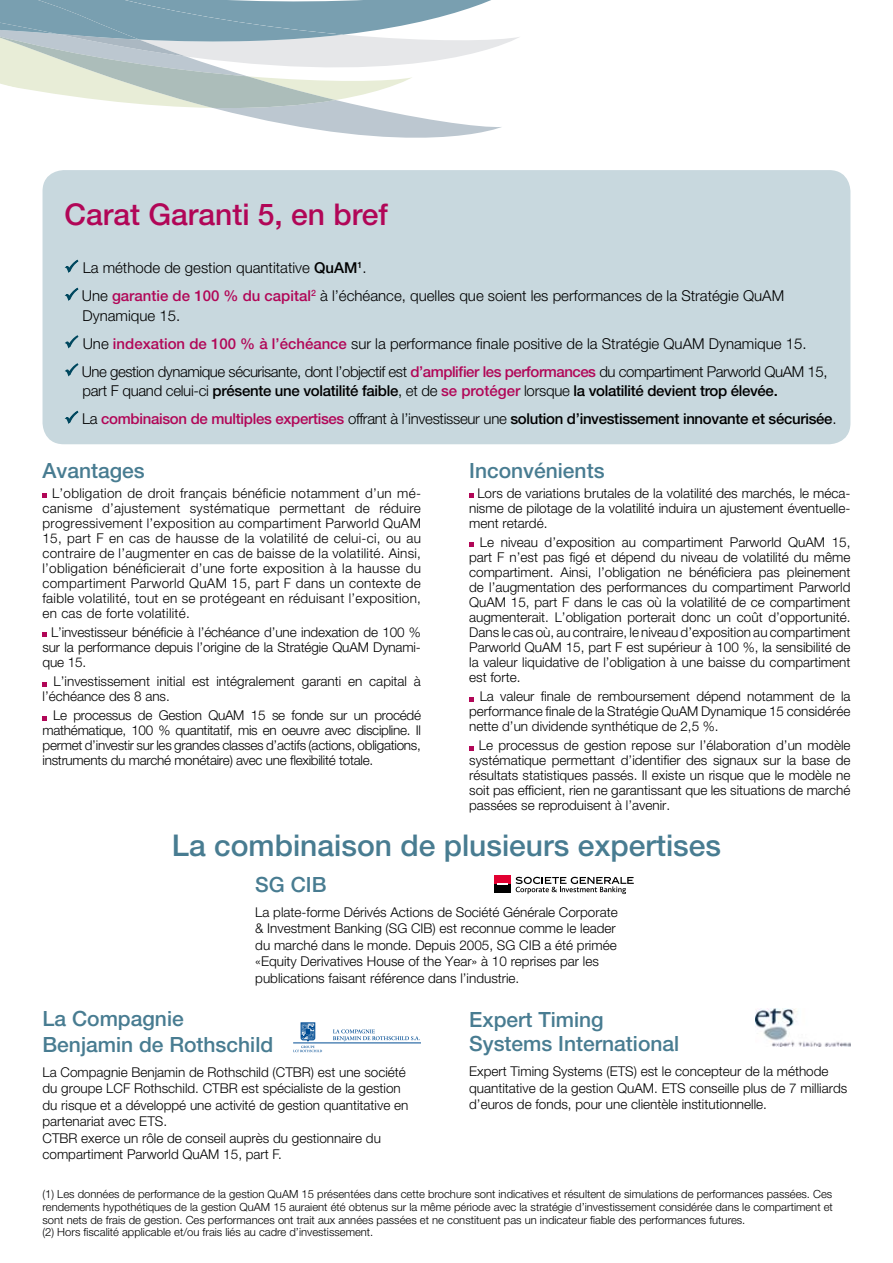
<style>
.page{position:relative;width:893px;height:1263px;background:#fff}
.page>*{position:absolute;margin:0;border:0;box-sizing:border-box;transform-origin:0 0}
.t1{font:500 30px "Helvetica Neue";color:#487c91}
.t2{font:500 30px "Helvetica Neue";color:#b10657}
.t3{font:500 21px/25.2px "Helvetica Neue";color:#487c91}
.t4{font:300 15px/28px "Helvetica Neue";letter-spacing:-.03em;color:#000}
.t5{font:500 15px/28px "Helvetica Neue";letter-spacing:-.02em;color:#000}
.t6{font:300 15px/28px "Helvetica Neue";color:#000}
.t7{font:300 13.5px/15px "Helvetica Neue";color:#000;text-align:justify}
.t8{font:300 11.25px/12.8px "Helvetica Neue";color:#000}
.s1{font-weight:500}
.s2{font-weight:500;color:#b10657}
.s3{font-weight:300}
.s4{color:#b10657}
</style>
<div class="page">
<div style="left:43px;top:170px;width:807px;height:274px;background:#c8d8de;border-radius:21px"></div>
<svg style="left:64px;top:259px;width:15px;height:14px"></svg>
<svg style="left:64px;top:287px;width:15px;height:14px"></svg>
<svg style="left:65px;top:335px;width:14px;height:14px"></svg>
<svg style="left:65px;top:363px;width:14px;height:14px"></svg>
<svg style="left:64px;top:410px;width:15px;height:14px"></svg>
<svg style="left:43px;top:493px;width:4px;height:5px"></svg>
<svg style="left:43px;top:633px;width:4px;height:4px"></svg>
<svg style="left:43px;top:682px;width:4px;height:4px"></svg>
<svg style="left:43px;top:716px;width:4px;height:4px"></svg>
<svg style="left:469px;top:493px;width:4px;height:5px"></svg>
<svg style="left:469px;top:543px;width:4px;height:4px"></svg>
<svg style="left:469px;top:697px;width:4px;height:4px"></svg>
<svg style="left:469px;top:746px;width:4px;height:4px"></svg>
<img style="left:756px;top:1008px;width:94px;height:38px">
<svg style="left:333px;top:1029px;width:87px;height:12px"></svg>
<svg style="left:293px;top:1023px;width:29px;height:29px"></svg>
<hr style="left:293px;top:1043px;width:128px;height:1px;background:#004c93">
<svg style="left:217px;top:109px;width:284px;height:29px;fill:#bcc7d0"></svg>
<svg style="left:0;top:0;width:519px;height:109px"></svg>
<div style="left:494px;top:876px;width:17px;height:8px;background:#e20031"></div>
<div style="left:494px;top:884px;width:17px;height:8px;background:#000"></div>
<svg style="left:516px;top:877px;width:118px;height:17px"></svg>
<h1 class="t2" style="left:65px;top:197px;width:325px">Carat Garanti 5, en bref</h1>
<p class="t6" style="left:82px;top:253px;width:704px">La méthode de gestion quantitative <span class="s1">QuAM</span><sup>1</sup>.<br>Une <span class="s2">garantie de 100 % du capital</span><sup>2</sup> à l’échéance, quelles que soient les performances de la Stratégie QuAM</p>
<p class="t4" style="left:82px;top:301px;width:747px">Dynamique 15.<br>Une <span class="s2">indexation de 100 % à l’échéance</span> sur la performance finale positive de la Stratégie QuAM Dynamique 15.<br>Une gestion dynamique sécurisante, dont l’objectif est <span class="s2">d’amplifier les performances</span> du compartiment Parworld QuAM 15,</p>
<p class="t5" style="left:82px;top:376px;width:756px"><span class="s3">part F quand celui-ci</span> présente une volatilité faible<span class="s3">, et de</span> <span class="s4">se protéger</span> <span class="s3">lorsque</span> la volatilité devient trop élevée.<br><span class="s3">La</span> <span class="s4">combinaison de multiples expertises</span> <span class="s3">offrant à l’investisseur une</span> solution d’investissement innovante et sécurisée<span class="s3">.</span></p>
<h2 class="t3" style="left:43px;top:458px;width:104px">Avantages</h2>
<p class="t7" style="left:43px;top:485px;width:380px;text-indent:10px">L’obligation de droit français bénéficie notamment d’un mé&shy;canisme d’ajustement systématique permettant de réduire progressivement l’exposition au compartiment Parworld QuAM 15, part F en cas de hausse de la volatilité de celui-ci, ou au contraire de l’augmenter en cas de baisse de la volatilité. Ainsi, l’obligation bénéficierait d’une forte exposition à la hausse du compartiment Parworld QuAM 15, part F dans un contexte de faible volatilité, tout en se protégeant en réduisant l’exposition, en cas de forte volatilité.</p>
<p class="t7" style="left:43px;top:624px;width:380px;text-indent:9px">L’investisseur bénéficie à l’échéance d’une indexation de 100 % sur la performance depuis l’origine de la Stratégie QuAM Dynami&shy;que 15.</p>
<p class="t7" style="left:43px;top:673px;width:380px;text-indent:11px">L’investissement initial est intégralement garanti en capital à l’échéance des 8 ans.</p>
<p class="t7" style="left:43px;top:708px;width:380px;text-indent:11px">Le processus de Gestion QuAM 15 se fonde sur un procédé mathématique, 100 % quantitatif, mis en oeuvre avec discipline. Il permet d’investir sur les grandes classes d’actifs (actions, obligations, instruments du marché monétaire) avec une flexibilité totale.</p>
<h2 class="t3" style="left:469px;top:458px;width:137px">Inconvénients</h2>
<p class="t7" style="left:469px;top:485px;width:383px;text-indent:8px">Lors de variations brutales de la volatilité des marchés, le méca&shy;nisme de pilotage de la volatilité induira un ajustement éventuelle&shy;ment retardé.</p>
<p class="t7" style="left:469px;top:534px;width:383px;text-indent:11px">Le niveau d’exposition au compartiment Parworld QuAM 15, part F n’est pas figé et dépend du niveau de volatilité du même compartiment. Ainsi, l’obligation ne bénéficiera pas pleinement de l’augmentation des performances du compartiment Parworld QuAM 15, part F dans le cas où la volatilité de ce compartiment augmenterait. L’obligation porterait donc un coût d’opportunité.<br>Dans le cas où, au contraire, le niveau d’exposition au compartiment Parworld QuAM 15, part F est supérieur à 100 %, la sensibilité de la valeur liquidative de l’obligation à une baisse du compartiment est forte.</p>
<p class="t7" style="left:469px;top:688px;width:383px;text-indent:11px">La valeur finale de remboursement dépend notamment de la performance finale de la Stratégie QuAM Dynamique 15 considérée nette d’un dividende synthétique de 2,5 %.</p>
<p class="t7" style="left:469px;top:738px;width:383px;text-indent:10px">Le processus de gestion repose sur l’élaboration d’un modèle systématique permettant d’identifier des signaux sur la base de résultats statistiques passés. Il existe un risque que le modèle ne soit pas efficient, rien ne garantissant que les situations de marché passées se reproduisent à l’avenir.</p>
<h1 class="t1" style="left:172px;top:827px;width:551px">La combinaison de plusieurs expertises</h1>
<h2 class="t3" style="left:255px;top:872px;width:73px">SG CIB</h2>
<p class="t7" style="left:255px;top:903px;width:364px;line-height:16.5px;text-align:left">La plate-forme Dérivés Actions de Société Générale Corporate &amp; Investment Banking (SG CIB) est reconnue comme le leader du marché dans le monde. Depuis 2005, SG CIB a été primée «Equity Derivatives House of the Year» à 10 reprises par les publications faisant référence dans l’industrie.</p>
<h2 class="t3" style="left:43px;top:1006px;width:232px">La Compagnie<br>Benjamin de Rothschild</h2>
<p class="t7" style="left:43px;top:1063px;width:367px;line-height:16.5px;text-align:left">La Compagnie Benjamin de Rothschild (CTBR) est une société du groupe LCF Rothschild. CTBR est spécialiste de la gestion du risque et a développé une activité de gestion quantitative en partenariat avec ETS.<br>CTBR exerce un rôle de conseil auprès du gestionnaire du compartiment Parworld QuAM 15, part F.</p>
<h2 class="t3" style="left:469px;top:1007px;width:212px;line-height:24px">Expert Timing<br>Systems International</h2>
<p class="t7" style="left:469px;top:1063px;width:380px;line-height:16.5px;text-align:left">Expert Timing Systems (ETS) est le concepteur de la méthode quantitative de la gestion QuAM. ETS conseille plus de 7 milliards d’euros de fonds, pour une clientèle institutionnelle.</p>
<p class="t8" style="left:43px;top:1187px;width:792px">(1) Les données de performance de la gestion QuAM 15 présentées dans cette brochure sont indicatives et résultent de simulations de performances passées. Ces rendements hypothétiques de la gestion QuAM 15 auraient été obtenus sur la même période avec la stratégie d’investissement considérée dans le compartiment et sont nets de frais de gestion. Ces performances ont trait aux années passées et ne constituent pas un indicateur fiable des performances futures.<br>(2) Hors fiscalité applicable et/ou frais liés au cadre d’investissement.</p>
</div>
